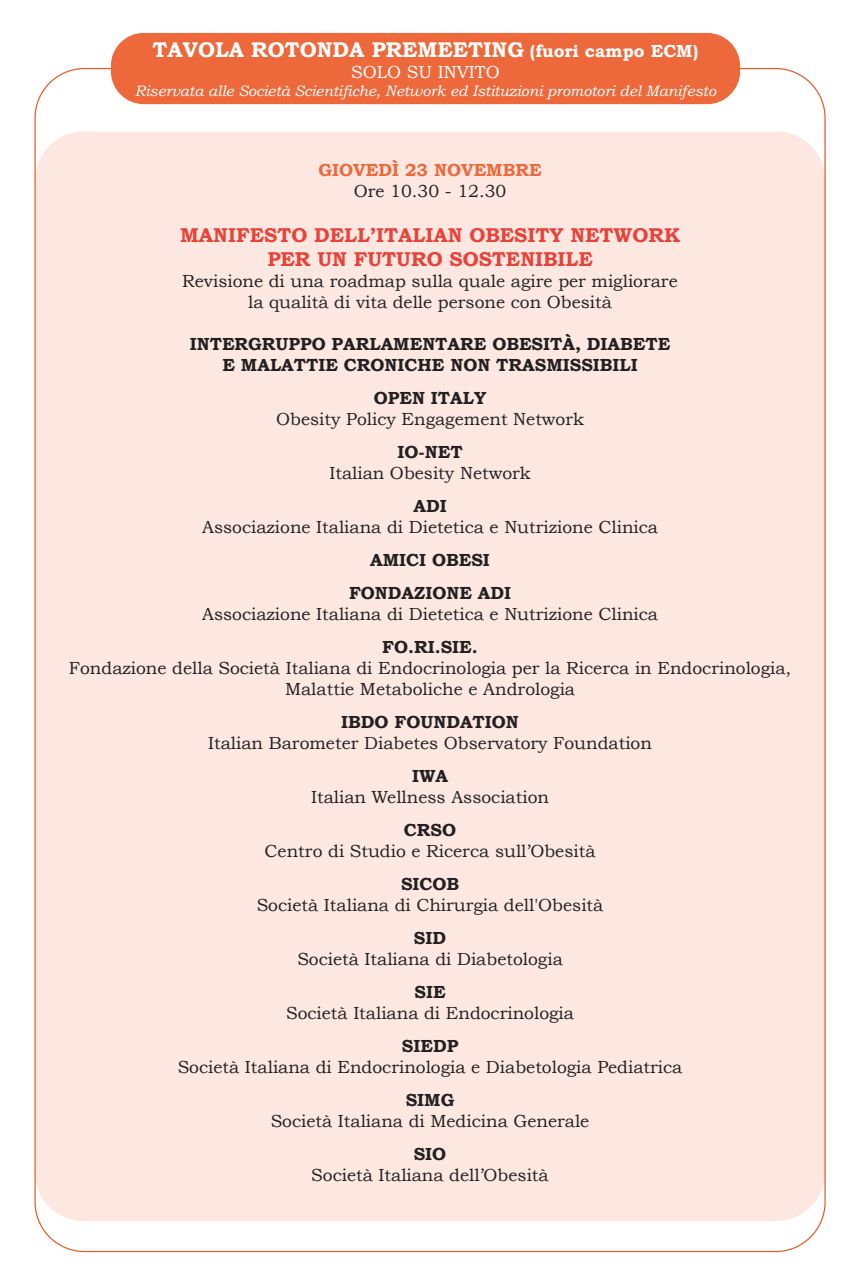
<style>
.page{position:relative;width:851px;height:1276px;background:#fff}
.page>*{position:absolute;margin:0;border:0;box-sizing:border-box;transform-origin:0 0}
.t1{font:700 21.25px "Bookman Old Style";color:#fff}
.t2{font:700 20px/24px "Bookman Old Style";color:#e84239;text-align:center}
.t3{font:17.5px/21px "Bookman Old Style";color:#231f20;text-align:center}
.t4{font:700 17.5px/21px "Bookman Old Style";color:#231f20;text-align:center}
.t5{font:700 17.5px "Bookman Old Style";color:#ed693c}
.t6{font:17.5px "Bookman Old Style";color:#fff}
.t7{font:italic 15px "Bookman Old Style";color:#fff}
.s1{font-size:17.5px}
</style>
<div class="page">
<div style="left:35px;top:131px;width:789px;height:1090px;background:#fce8e1;border-radius:48px"></div>
<div style="left:111px;top:33px;width:629px;height:71px;background:#ed693c;border-radius:33px"></div>
<p class="t1" style="left:153px;top:37px;width:547px">TAVOLA ROTONDA PREMEETING <span class="s1">(fuori campo ECM)</span></p>
<p class="t6" style="left:351px;top:62px;width:150px">SOLO SU INVITO</p>
<p class="t7" style="left:135px;top:82px;width:582px">Riservata alle Società Scientifiche, Network ed Istituzioni promotori del Manifesto</p>
<p class="t5" style="left:318px;top:159px;width:224px">GIOVEDÌ 23 NOVEMBRE</p>
<p class="t3" style="left:353px;top:180px;width:154px">Ore 10.30 - 12.30</p>
<p class="t2" style="left:180px;top:223px;width:501px">MANIFESTO DELL’ITALIAN OBESITY NETWORK<br>PER UN FUTURO SOSTENIBILE</p>
<p class="t3" style="left:182px;top:270px;width:497px">Revisione di una roadmap sulla quale agire per migliorare la qualità di vita delle persone con Obesità</p>
<p class="t4" style="left:190px;top:333px;width:482px">INTERGRUPPO PARLAMENTARE OBESITÀ, DIABETE<br>E MALATTIE CRONICHE NON TRASMISSIBILI</p>
<p class="t4" style="left:374px;top:387px;width:114px">OPEN ITALY</p>
<p class="t3" style="left:276px;top:408px;width:309px">Obesity Policy Engagement Network</p>
<p class="t4" style="left:397px;top:441px;width:67px">IO-NET</p>
<p class="t3" style="left:329px;top:462px;width:203px">Italian Obesity Network</p>
<p class="t4" style="left:413px;top:495px;width:35px">ADI</p>
<p class="t3" style="left:202px;top:516px;width:457px">Associazione Italiana di Dietetica e Nutrizione Clinica</p>
<p class="t4" style="left:349px;top:543px;width:164px;line-height:33px">AMICI OBESI<br>FONDAZIONE ADI</p>
<p class="t3" style="left:202px;top:603px;width:457px">Associazione Italiana di Dietetica e Nutrizione Clinica</p>
<p class="t4" style="left:382px;top:636px;width:97px">FO.RI.SIE.</p>
<p class="t3" style="left:69px;top:657px;width:723px">Fondazione della Società Italiana di Endocrinologia per la Ricerca in Endocrinologia,<br>Malattie Metaboliche e Andrologia</p>
<p class="t4" style="left:341px;top:711px;width:179px">IBDO FOUNDATION</p>
<p class="t3" style="left:208px;top:732px;width:445px">Italian Barometer Diabetes Observatory Foundation</p>
<p class="t4" style="left:412px;top:765px;width:38px">IWA</p>
<p class="t3" style="left:311px;top:786px;width:239px">Italian Wellness Association</p>
<p class="t4" style="left:404px;top:819px;width:54px">CRSO</p>
<p class="t3" style="left:264px;top:840px;width:332px">Centro di Studio e Ricerca sull’Obesità</p>
<p class="t4" style="left:401px;top:873px;width:60px">SICOB</p>
<p class="t3" style="left:257px;top:894px;width:348px">Società Italiana di Chirurgia dell'Obesità</p>
<p class="t4" style="left:414px;top:927px;width:34px">SID</p>
<p class="t3" style="left:297px;top:949px;width:267px">Società Italiana di Diabetologia</p>
<p class="t4" style="left:414px;top:981px;width:33px">SIE</p>
<p class="t3" style="left:286px;top:1003px;width:289px">Società Italiana di Endocrinologia</p>
<p class="t4" style="left:402px;top:1035px;width:58px">SIEDP</p>
<p class="t3" style="left:178px;top:1057px;width:506px">Società Italiana di Endocrinologia e Diabetologia Pediatrica</p>
<p class="t4" style="left:405px;top:1089px;width:50px">SIMG</p>
<p class="t3" style="left:271px;top:1111px;width:320px">Società Italiana di Medicina Generale</p>
<p class="t4" style="left:413px;top:1143px;width:34px">SIO</p>
<p class="t3" style="left:311px;top:1165px;width:239px">Società Italiana dell’Obesità</p>
</div>
